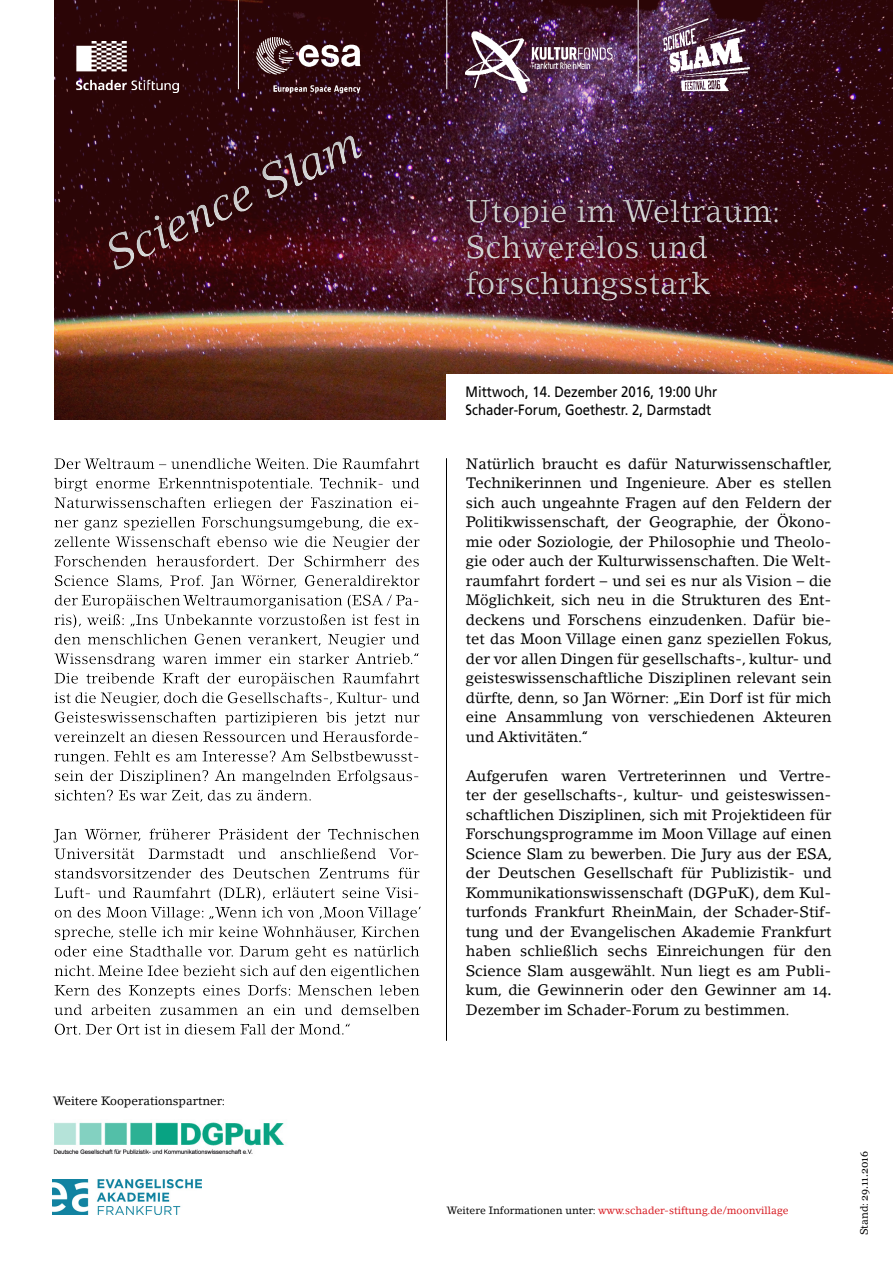
<style>
.page{position:relative;width:893px;height:1263px;background:#fff}
.page>*{position:absolute;margin:0;border:0;box-sizing:border-box;transform-origin:0 0}
.t1{font:italic 45px "Lino Letter Std";color:#fff}
.t2{font:31.5px/36px "Lino Letter Std";color:#fff}
.t3{font:15px/19.5px "Lino Letter Std";color:#000;text-align:justify}
.t4{font:15px/18px "Frutiger";color:#000;scale:.88 1}
.t5{font:12px "Lino Letter Std";color:#000}
.t6{font:10.5px "Lino Letter Std";color:#d71920}
.t7{font:10.5px "Georgia";color:#000}
.s1{font-family:"Georgia"}
.s2{color:#000}
.s3{font-family:"Lino Letter Std"}
</style>
<div class="page">
<img style="left:54px;top:0;width:839px;height:420px">
<div style="left:452px;top:159px;width:435px;height:176px;background:#000;opacity:.25"></div>
<div style="left:446px;top:374px;width:447px;height:47px;background:#fff"></div>
<hr style="left:238px;top:0;width:1px;height:89px;background:#fff">
<img style="left:76px;top:41px;width:102px;height:51px">
<hr style="left:446px;top:458px;width:1px;height:583px;background:#000">
<div style="left:42px;top:447px;width:394px;height:615px;background:#000;opacity:.25"></div>
<img style="left:244px;top:24px;width:128px;height:69px">
<hr style="left:446px;top:0;width:1px;height:89px;background:#fff">
<img style="left:637px;top:19px;width:128px;height:79px">
<svg style="left:85px;top:93px;width:332px;height:196px;background:#360a12"></svg>
<hr style="left:638px;top:0;width:1px;height:89px;background:#fff">
<img style="left:466px;top:23px;width:153px;height:69px">
<img style="left:53px;top:1122px;width:232px;height:32px">
<img style="left:53px;top:1179px;width:149px;height:36px">
<h1 class="t1" style="left:97px;top:231px;width:276px;rotate:-25deg">Science Slam</h1>
<p class="t5" style="left:53px;top:1093px;width:174px">Weitere Kooperationspartner:</p>
<h2 class="t2" style="left:466px;top:193px;width:316px">Utopie im Weltraum:<br>Schwerelos und forschungsstark</h2>
<p class="t4" style="left:466px;top:383px;width:287px">Mittwoch, 14. Dezember 2016, 19:00 Uhr<br>Schader-Forum, Goethestr. 2, Darmstadt</p>
<p class="t3" style="left:466px;top:454px;width:368px">Natürlich braucht es dafür Naturwissenschaftler, Technikerinnen und Ingenieure. Aber es stellen sich auch ungeahnte Fragen auf den Feldern der Politikwissenschaft, der Geographie, der Ökono&shy;mie oder Soziologie, der Philosophie und Theolo&shy;gie oder auch der Kulturwissenschaften. Die Welt&shy;raumfahrt fordert – und sei es nur als Vision – die Möglichkeit, sich neu in die Strukturen des Ent&shy;deckens und Forschens einzudenken. Dafür bie&shy;tet das Moon Village einen ganz speziellen Fokus, der vor allen Dingen für gesellschafts-, kultur- und geisteswissenschaftliche Disziplinen relevant sein dürfte, denn, so Jan Wörner: „Ein Dorf ist für mich eine Ansammlung von verschiedenen Akteuren und Aktivitäten.“</p>
<p class="t3" style="left:466px;top:766px;width:368px">Aufgerufen waren Vertreterinnen und Vertre&shy;ter der gesellschafts-, kultur- und geisteswissen&shy;schaftlichen Disziplinen, sich mit Projektideen für Forschungsprogramme im Moon Village auf einen Science Slam zu bewerben. Die Jury aus der ESA, der Deutschen Gesellschaft für Publizistik- und Kommunikationswissenschaft (DGPuK), dem Kul&shy;turfonds Frankfurt RheinMain, der Schader-Stif&shy;tung und der Evangelischen Akademie Frankfurt haben schließlich sechs Einreichungen für den Science Slam ausgewählt. Nun liegt es am Publi&shy;kum, die Gewinnerin oder den Gewinner am <span class="s1">14.<br></span>Dezember im Schader-Forum zu bestimmen.</p>
<p class="t6" style="left:446px;top:1204px;width:344px"><span class="s2">Weitere Informationen unter:</span> www.schader-stiftung.de/moonvillage</p>
<p class="t7" style="left:858px;top:1235px;width:85px;rotate:-90deg"><span class="s3">Stand:</span> 29.11.2016</p>
</div>
